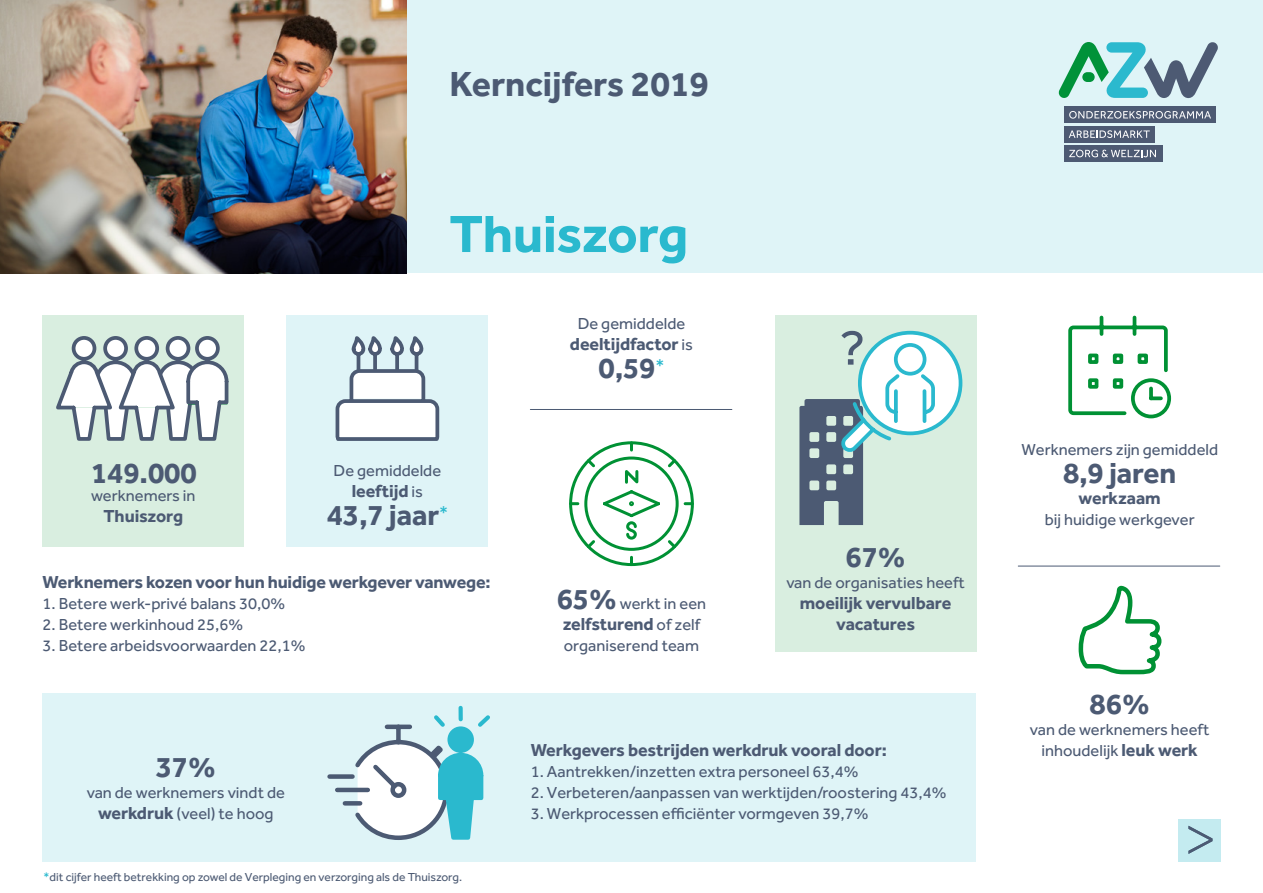
<style>
.page{position:relative;width:1263px;height:893px;background:#fff}
.page>*{position:absolute;margin:0;border:0;box-sizing:border-box;transform-origin:0 0}
.t1{font:55.5px "Minion Pro";color:#4c5a73}
.t2{font:700 54px "Effra";letter-spacing:-.01em;color:#2ab9ce}
.t3{font:700 36px "Effra";color:#4c5a73}
.t4{font:700 30px "Effra";letter-spacing:-.005em;color:#4c5a73}
.t5{font:700 18px/21px "Effra";letter-spacing:-.005em;color:#4c5a73;text-align:center}
.t6{font:16.5px/21px "Effra";color:#4c5a73;text-align:center}
.t7{font:12px "Effra";color:#4c5a73}
.s1{font-weight:400;font-size:16.5px}
.s2{font-weight:700;font-size:18px}
.s3{color:#2ab9ce}
.s4{font-weight:700;font-size:30px}
</style>
<div class="page">
<div style="left:407px;top:0;width:856px;height:273px;background:#dff4f7"></div>
<img style="left:0;top:0;width:407px;height:273px">
<div style="left:1064px;top:107px;width:152px;height:16px;background:#4d5a73"></div>
<div style="left:1064px;top:126px;width:91px;height:17px;background:#4d5a73"></div>
<div style="left:1064px;top:145px;width:98px;height:17px;background:#4d5a73"></div>
<svg style="left:1069px;top:111px;width:142px;height:8px"></svg>
<svg style="left:1069px;top:150px;width:87px;height:7px"></svg>
<svg style="left:1059px;top:42px;width:159px;height:56px"></svg>
<div style="left:1082px;top:72px;width:13px;height:10px;background:#009239;border-radius:5px"></div>
<svg style="left:1069px;top:130px;width:81px;height:8px"></svg>
<div style="left:1178px;top:819px;width:42px;height:42px;background:#c4ebf0"></div>
<div style="left:775px;top:315px;width:201px;height:336px;background:#d9eee0"></div>
<div style="left:287px;top:315px;width:201px;height:231px;background:#dff4f7"></div>
<div style="left:43px;top:315px;width:201px;height:231px;background:#d9eee0"></div>
<div style="left:43px;top:693px;width:933px;height:168px;background:#dff4f7"></div>
<svg style="left:1068px;top:315px;width:104px;height:104px"></svg>
<div style="left:458px;top:708px;width:5px;height:11px;background:#2ab9ce"></div>
<svg style="left:327px;top:711px;width:163px;height:129px"></svg>
<svg style="left:1078px;top:585px;width:84px;height:90px"></svg>
<svg style="left:335px;top:338px;width:105px;height:103px"></svg>
<hr style="left:530px;top:409px;width:202px;height:1px;background:#4c5a73">
<hr style="left:1018px;top:566px;width:202px;height:1px;background:#4c5a73">
<svg style="left:799px;top:330px;width:164px;height:195px"></svg>
<svg style="left:569px;top:441px;width:125px;height:126px"></svg>
<div style="left:584px;top:456px;width:95px;height:95px;border:3px solid #009134;border-radius:50%"></div>
<svg style="left:56px;top:336px;width:173px;height:105px"></svg>
<h3 class="t3" style="left:449px;top:62px;width:261px">Kerncijfers 2019</h3>
<h2 class="t2" style="left:449px;top:201px;width:240px">Thuiszorg</h2>
<h3 class="t4" style="left:91px;top:455px;width:107px">149.000</h3>
<p class="t6" style="left:91px;top:484px;width:106px">werknemers in</p>
<p class="t5" style="left:103px;top:505px;width:81px">Thuiszorg</p>
<p class="t6" style="left:334px;top:459px;width:109px">De gemiddelde</p>
<p class="t5" style="left:352px;top:480px;width:73px">leeftijd <span class="s1">is</span></p>
<h3 class="t4" style="left:327px;top:497px;width:123px">43,7 jaar<sup>*</sup></h3>
<p class="t5" style="left:43px;top:571px;width:450px">Werknemers kozen voor hun huidige werkgever vanwege:</p>
<p class="t6" style="left:43px;top:593px;width:244px">1. Betere werk-privé balans 30,0%</p>
<p class="t6" style="left:43px;top:614px;width:202px">2. Betere werkinhoud 25,6%</p>
<p class="t6" style="left:43px;top:635px;width:264px">3. Betere arbeidsvoorwaarden 22,1%</p>
<h3 class="t4" style="left:156px;top:749px;width:62px">37%</h3>
<p class="t6" style="left:87px;top:782px;width:200px">van de werknemers vindt de <span class="s2">werkdruk</span> (veel) te hoog</p>
<p class="t7" style="left:44px;top:870px;width:420px"><span class="s3">*</span>dit cijfer heeft betrekking op zowel de Verpleging en verzorging als de Thuiszorg.</p>
<p class="t6" style="left:578px;top:312px;width:109px">De gemiddelde</p>
<p class="t5" style="left:570px;top:333px;width:125px">deeltijdfactor <span class="s1">is</span></p>
<h3 class="t4" style="left:598px;top:350px;width:67px">0,59<sup>*</sup></h3>
<p class="t6" style="left:557px;top:593px;width:151px"><span class="s4">65%</span> werkt in een</p>
<p class="t5" style="left:563px;top:613px;width:139px">zelfsturend <span class="s1">of zelf</span></p>
<p class="t6" style="left:564px;top:635px;width:137px">organiserend team</p>
<h3 class="t4" style="left:845px;top:539px;width:62px">67%</h3>
<p class="t6" style="left:786px;top:572px;width:180px">van de organisaties heeft</p>
<p class="t5" style="left:800px;top:592px;width:153px">moeilijk vervulbare vacatures</p>
<p class="t5" style="left:531px;top:739px;width:358px">Werkgevers bestrijden werkdruk vooral door:</p>
<p class="t6" style="left:531px;top:761px;width:329px">1. Aantrekken/inzetten extra personeel 63,4%</p>
<p class="t6" style="left:531px;top:782px;width:417px">2. Verbeteren/aanpassen van werktijden/roostering 43,4%</p>
<p class="t6" style="left:531px;top:803px;width:339px">3. Werkprocessen efficiënter vormgeven 39,7%</p>
<p class="t6" style="left:1021px;top:438px;width:198px">Werknemers zijn gemiddeld</p>
<h3 class="t4" style="left:1063px;top:455px;width:115px">8,9 jaren</h3>
<p class="t5" style="left:1079px;top:487px;width:84px">werkzaam</p>
<p class="t6" style="left:1045px;top:509px;width:152px">bij huidige werkgever</p>
<h3 class="t4" style="left:1089px;top:686px;width:62px">86%</h3>
<p class="t6" style="left:1030px;top:719px;width:181px">van de werknemers heeft inhoudelijk <span class="s2">leuk werk</span></p>
<h1 class="t1" style="left:1185px;top:799px;width:32px">&gt;</h1>
</div>
